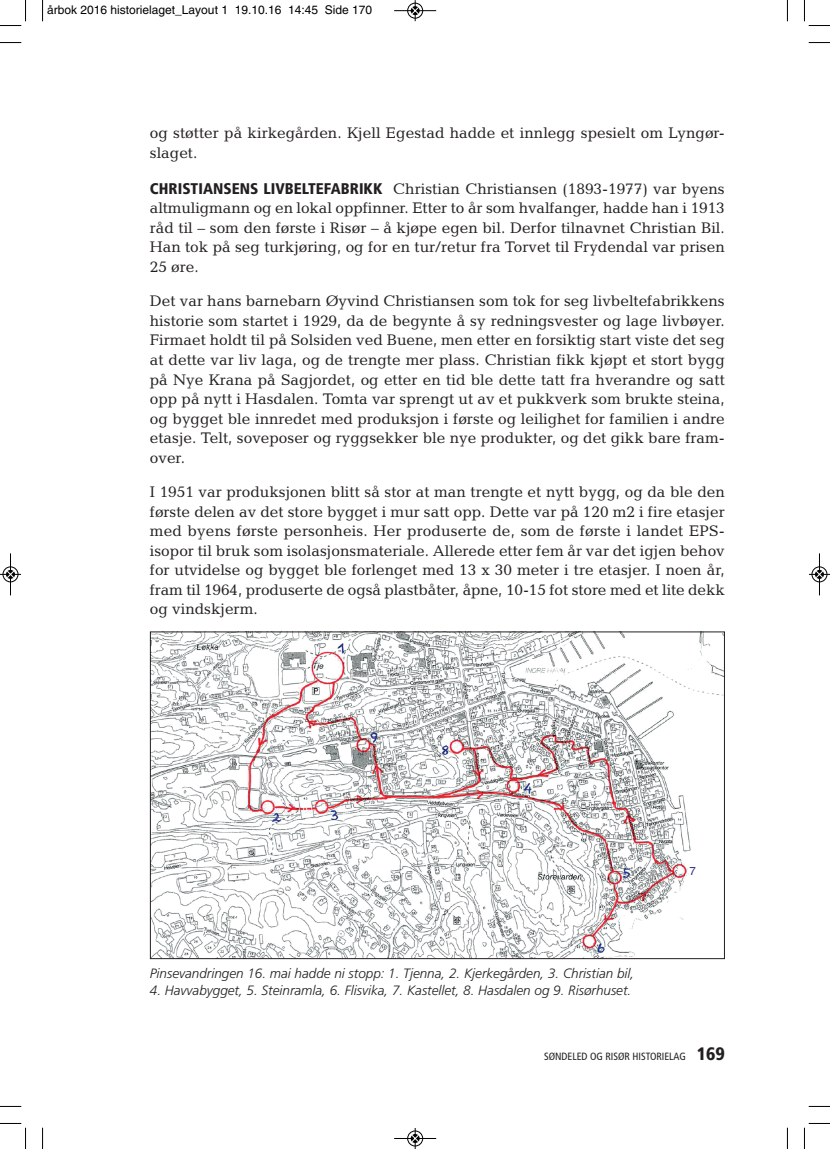
<style>
.page{position:relative;width:830px;height:1149px;background:#fff}
.page>*{position:absolute;margin:0;border:0;box-sizing:border-box;transform-origin:0 0}
.t1{font:15.45px/19.5px "Candida";color:#231f20;text-align:justify}
.t2{font:italic 300 13.5px "Frutiger";color:#231f20}
.t3{font:12px "Helvetica";color:#000}
.t4{font:11.55px "Helvetica";color:#2e3092}
.t5{font:condensed 10.5px "Frutiger";color:#231f20}
.s1{font-family:"Frutiger";font-weight:900;font-stretch:condensed}
.s2{font-weight:900;font-size:18px}
</style>
<div class="page">
<img style="left:152px;top:633px;width:570px;height:323px">
<svg style="left:42px;top:0;width:1px;height:21px"></svg>
<svg style="left:0;top:42px;width:21px;height:1px"></svg>
<svg style="left:786px;top:0;width:1px;height:21px"></svg>
<svg style="left:808px;top:42px;width:21px;height:1px"></svg>
<svg style="left:42px;top:1127px;width:1px;height:21px"></svg>
<svg style="left:0;top:1105px;width:21px;height:1px"></svg>
<svg style="left:786px;top:1128px;width:1px;height:20px"></svg>
<svg style="left:809px;top:1105px;width:20px;height:1px"></svg>
<svg style="left:0;top:0;width:26px;height:26px"></svg>
<svg style="left:804px;top:0;width:25px;height:26px"></svg>
<svg style="left:0;top:1123px;width:26px;height:25px"></svg>
<svg style="left:804px;top:1123px;width:25px;height:25px"></svg>
<div style="left:407px;top:3px;width:16px;height:16px;border:1px solid #fff;border-radius:50%"></div>
<hr style="left:394px;top:10px;width:42px;height:1px;background:#000">
<div style="left:407px;top:3px;width:15px;height:15px;border:1px solid #000;border-radius:50%"></div>
<svg style="left:411px;top:0;width:8px;height:21px"></svg>
<div style="left:407px;top:1130px;width:16px;height:16px;border:1px solid #fff;border-radius:50%"></div>
<hr style="left:394px;top:1137px;width:42px;height:1px;background:#000">
<div style="left:407px;top:1130px;width:15px;height:15px;border:1px solid #000;border-radius:50%"></div>
<svg style="left:411px;top:1128px;width:8px;height:20px"></svg>
<hr style="left:10px;top:553px;width:1px;height:42px;background:#000">
<div style="left:3px;top:566px;width:15px;height:16px;border:1px solid #000;border-radius:50%"></div>
<svg style="left:0;top:570px;width:21px;height:8px"></svg>
<div style="left:811px;top:566px;width:16px;height:16px;border:1px solid #fff;border-radius:50%"></div>
<hr style="left:818px;top:553px;width:1px;height:42px;background:#000">
<div style="left:811px;top:566px;width:15px;height:16px;border:1px solid #000;border-radius:50%"></div>
<svg style="left:809px;top:570px;width:20px;height:8px"></svg>
<p class="t3" style="left:47px;top:5px;width:326px">årbok 2016 historielaget_Layout 1 19.10.16 14:45 Side 170</p>
<p class="t1" style="left:150px;top:125px;width:576px">og støtter på kirkegården. Kjell Egestad hadde et innlegg spesielt om Lyngør&shy;slaget.</p>
<p class="t1" style="left:150px;top:180px;width:576px"><span class="s1">CHRISTIANSENS LIVBELTEFABRIKK</span> Christian Christiansen (1893-1977) var byens altmuligmann og en lokal oppfinner. Etter to år som hvalfanger, hadde han i 1913 råd til – som den første i Risør – å kjøpe egen bil. Derfor tilnavnet Christian Bil.<br>Han tok på seg turkjøring, og for en tur/retur fra Torvet til Frydendal var prisen 25 øre.</p>
<p class="t1" style="left:150px;top:293px;width:576px">Det var hans barnebarn Øyvind Christiansen som tok for seg livbeltefabrikkens historie som startet i 1929, da de begynte å sy redningsvester og lage livbøyer.<br>Firmaet holdt til på Solsiden ved Buene, men etter en forsiktig start viste det seg at dette var liv laga, og de trengte mer plass. Christian fikk kjøpt et stort bygg på Nye Krana på Sagjordet, og etter en tid ble dette tatt fra hverandre og satt opp på nytt i Hasdalen. Tomta var sprengt ut av et pukkverk som brukte steina, og bygget ble innredet med produksjon i første og leilighet for familien i andre etasje. Telt, soveposer og ryggsekker ble nye produkter, og det gikk bare fram&shy;over.</p>
<p class="t1" style="left:150px;top:483px;width:576px">I 1951 var produksjonen blitt så stor at man trengte et nytt bygg, og da ble den første delen av det store bygget i mur satt opp. Dette var på 120 m2 i fire etasjer med byens første personheis. Her produserte de, som de første i landet EPS&shy;isopor til bruk som isolasjonsmateriale. Allerede etter fem år var det igjen behov for utvidelse og bygget ble forlenget med 13 x 30 meter i tre etasjer. I noen år, fram til 1964, produserte de også plastbåter, åpne, 10-15 fot store med et lite dekk og vindskjerm.</p>
<p class="t2" style="left:150px;top:967px;width:485px">Pinsevandringen 16. mai hadde ni stopp: 1. Tjenna, 2. Kjerkegården, 3. Christian bil,</p>
<p class="t2" style="left:150px;top:984px;width:482px">4. Havvabygget, 5. Steinramla, 6. Flisvika, 7. Kastellet, 8. Hasdalen og 9. Risørhuset.</p>
<p class="t4" style="left:689px;top:866px;width:8px">7</p>
<p class="t5" style="left:544px;top:1052px;width:182px">SØNDELED OG RISØR HISTORIELAG <span class="s2">169</span></p>
</div>
